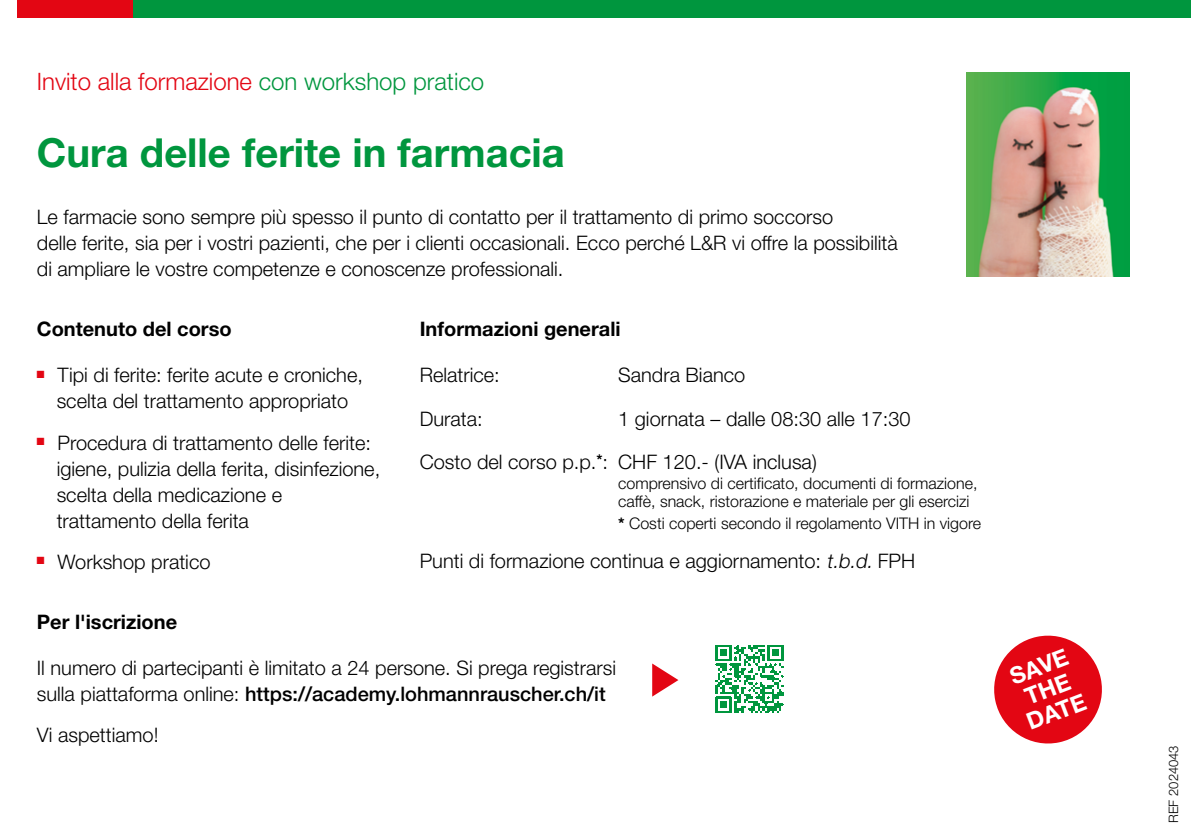
<style>
.page{position:relative;width:1191px;height:840px;background:#fff}
.page>*{position:absolute;margin:0;border:0;box-sizing:border-box;transform-origin:0 0}
.t1{font:700 40px "Helvetica Neue LT Pro";color:#00963e}
.t2{font:300 24px "Helvetica Neue LT Pro";color:#e30613}
.t3{font:700 23.4px/24px "Helvetica Neue LT Pro";color:#fff;text-align:center}
.t4{font:300 20px/26px "Helvetica Neue LT Pro";color:#000}
.t5{font:700 20px "Helvetica Neue LT Pro";color:#000}
.t6{font:300 16px/18px "Helvetica Neue LT Pro";color:#000}
.t7{font:300 13px "Helvetica Neue LT Pro";color:#000}
.t8{font:10px "Monotype Sorts";color:#e30613}
.s1{color:#00963e}
.s2{font-weight:700}
.s3{font-style:italic}
.s4{font-weight:500}
</style>
<div class="page">
<img style="left:967px;top:73px;width:162px;height:204px">
<img style="left:715px;top:645px;width:69px;height:68px">
<svg style="left:652px;top:663px;width:26px;height:33px"></svg>
<svg style="left:994px;top:635px;width:108px;height:109px"></svg>
<div style="left:128px;top:0;width:1063px;height:17px;background:#00963e"></div>
<div style="left:17px;top:0;width:116px;height:17px;background:#e30613"></div>
<p class="t2" style="left:37px;top:66px;width:449px">Invito alla formazione <span class="s1">con workshop pratico</span></p>
<h1 class="t1" style="left:37px;top:127px;width:529px">Cura delle ferite in farmacia</h1>
<p class="t4" style="left:37px;top:203px;width:862px">Le farmacie sono sempre più spesso il punto di contatto per il trattamento di primo soccorso<br>delle ferite, sia per i vostri pazienti, che per i clienti occasionali. Ecco perché L&amp;R vi offre la possibilità di ampliare le vostre competenze e conoscenze professionali.</p>
<p class="t5" style="left:37px;top:317px;width:196px">Contenuto del corso</p>
<p class="t8" style="left:37px;top:369px;width:9px">N</p>
<p class="t4" style="left:57px;top:361px;width:308px">Tipi di ferite: ferite acute e croniche, scelta del trattamento appropriato</p>
<p class="t8" style="left:37px;top:436px;width:9px">N</p>
<p class="t4" style="left:57px;top:428px;width:325px">Procedura di trattamento delle ferite: igiene, pulizia della ferita, disinfezione, scelta della medicazione e trattamento della ferita</p>
<p class="t8" style="left:37px;top:555px;width:9px">N</p>
<p class="t4" style="left:57px;top:547px;width:154px">Workshop pratico</p>
<p class="t5" style="left:420px;top:317px;width:202px">Informazioni generali</p>
<p class="t4" style="left:420px;top:361px;width:82px">Relatrice:</p>
<p class="t4" style="left:420px;top:397px;width:190px;line-height:42px">Durata:<br>Costo del corso p.p.<sup>*</sup>:</p>
<p class="t4" style="left:618px;top:361px;width:129px">Sandra Bianco</p>
<p class="t4" style="left:618px;top:397px;width:294px;line-height:42px">1 giornata – dalle 08:30 alle 17:30<br>CHF 120.- (IVA inclusa)</p>
<p class="t6" style="left:618px;top:473px;width:361px">comprensivo di certificato, documenti di formazione, caffè, snack, ristorazione e materiale per gli esercizi</p>
<p class="t6" style="left:618px;top:513px;width:364px"><span class="s2">*</span> Costi coperti secondo il regolamento VITH in vigore</p>
<p class="t4" style="left:420px;top:547px;width:497px">Punti di formazione continua e aggiornamento: <span class="s3">t.b.d.</span> FPH</p>
<p class="t5" style="left:37px;top:608px;width:142px">Per l'iscrizione</p>
<p class="t4" style="left:37px;top:653px;width:581px">Il numero di partecipanti è limitato a 24 persone. Si prega registrarsi sulla piattaforma online: <span class="s4">https://academy.lohmannrauscher.ch/it</span></p>
<p class="t4" style="left:37px;top:720px;width:123px">Vi aspettiamo!</p>
<p class="t3" style="left:1006px;top:665px;width:63px;rotate:-21deg">SAVE<br>THE<br>DATE</p>
<p class="t7" style="left:1165px;top:822px;width:79px;rotate:-90deg">REF 2024043</p>
</div>
